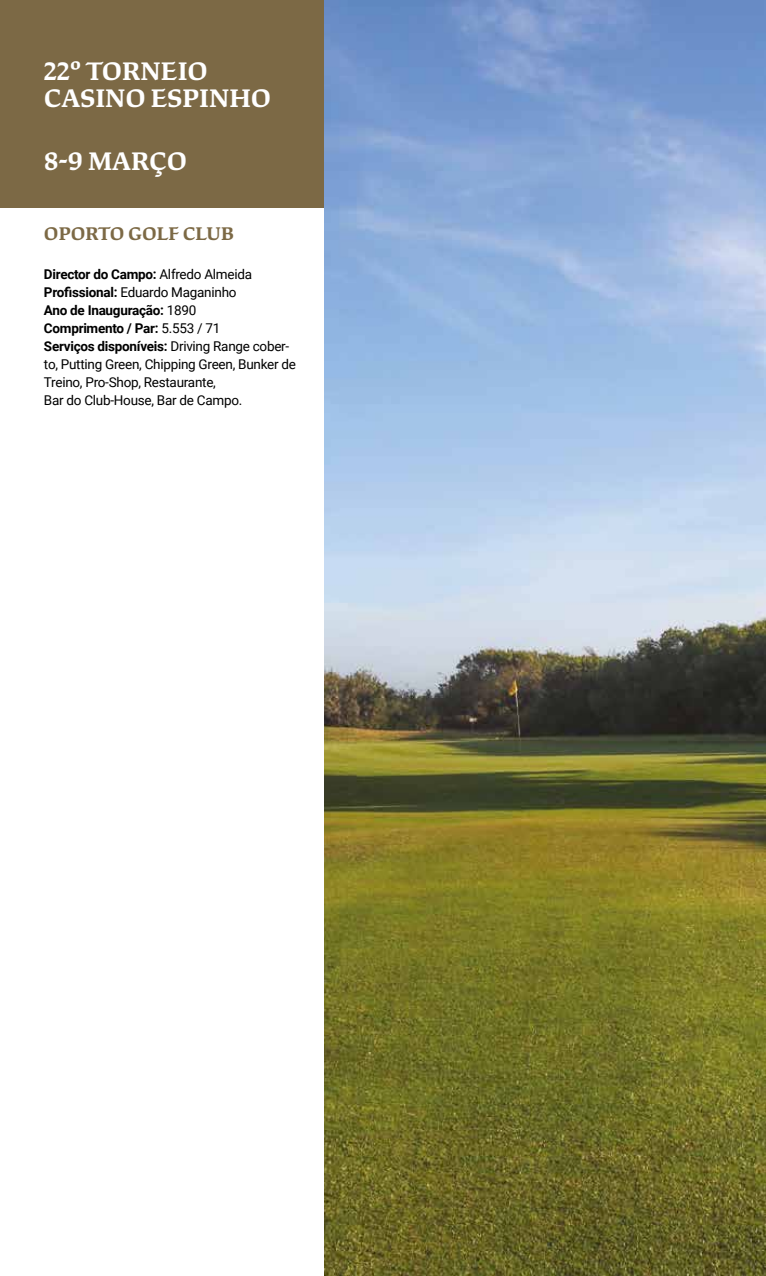
<style>
.page{position:relative;width:766px;height:1276px;background:#fff}
.page>*{position:absolute;margin:0;border:0;box-sizing:border-box;transform-origin:0 0}
.t1{font:700 27px/27px "Study";color:#fff}
.t2{font:700 19.5px "Study";color:#7c6945}
.t3{font:13.5px/18px "Roboto";letter-spacing:-.02em;color:#000}
.s1{font-weight:700}
</style>
<div class="page">
<div style="left:0;top:0;width:332px;height:208px;background:#7c6945"></div>
<img style="left:324px;top:0;width:441px;height:1276px">
<h1 class="t1" style="left:44px;top:59px;width:229px">22º TORNEIO<br>CASINO ESPINHO</h1>
<h1 class="t1" style="left:44px;top:148px;width:144px">8-9 MARÇO</h1>
<h2 class="t2" style="left:44px;top:222px;width:191px">OPORTO GOLF CLUB</h2>
<p class="t3" style="left:44px;top:265px;width:253px"><span class="s1">Director do Campo:</span> Alfredo Almeida <span class="s1">Profissional:</span> Eduardo Maganinho<br><span class="s1">Ano de Inauguração:</span> 1890<br><span class="s1">Comprimento / Par:</span> 5.553 / 71<br><span class="s1">Serviços disponíveis:</span> Driving Range cober&shy;to, Putting Green, Chipping Green, Bunker de Treino, Pro-Shop, Restaurante,<br>Bar do Club-House, Bar de Campo.</p>
</div>
